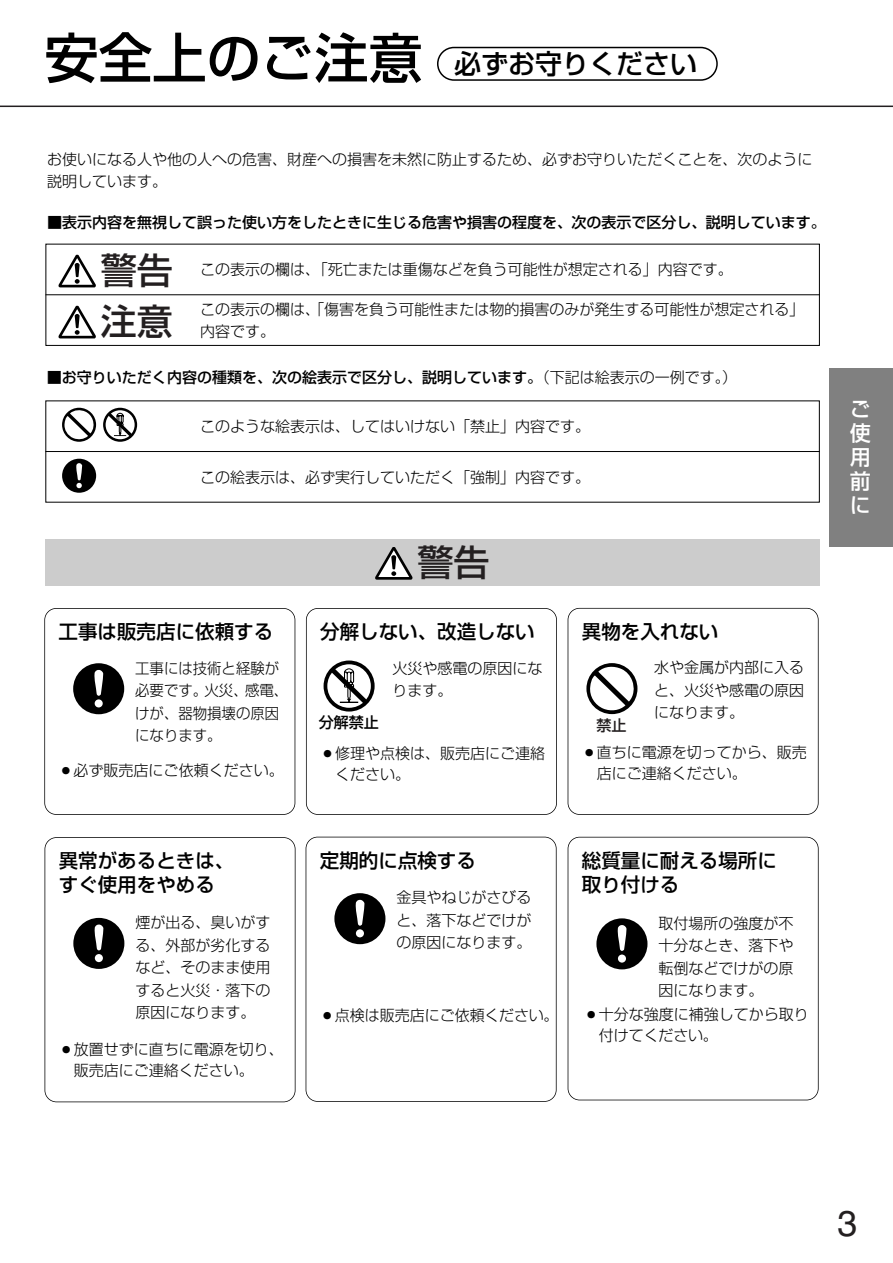
<style>
.page{position:relative;width:893px;height:1263px;background:#fff}
.page>*{position:absolute;margin:0;border:0;box-sizing:border-box;transform-origin:0 0}
.t1{font:500 36px/51px "Shin Go";color:#231f20}
.t2{font:36px "Helvetica";color:#231f20}
.t3{font:500 27px "Shin Go";color:#000}
.t4{font:500 21px/24px "Shin Go";color:#fff;text-align:justify}
.t5{font:500 19.5px/24px "Shin Go";color:#000}
.t6{font:300 15px/22.5px "Shin Go";color:#000}
.t7{font:500 15px "Shin Go";color:#000}
.t8{font:300 15px/22.5px "Shin Go";color:#000;scale:.96 1}
.t9{font:500 15px "Shin Go";color:#231f20}
.s1{font-size:54px}
.s2{font-weight:300}
</style>
<div class="page">
<hr style="left:0;top:106px;width:892px;height:1px;background:#231f20">
<div style="left:829px;top:368px;width:63px;height:178px;background:#808080"></div>
<svg style="left:437px;top:47px;width:280px;height:34px"></svg>
<div style="left:46px;top:539px;width:774px;height:47px;background:#ccc"></div>
<svg style="left:375px;top:547px;width:38px;height:33px"></svg>
<div style="left:44px;top:608px;width:251px;height:207px;border:2px solid #000;border-radius:12px"></div>
<div style="left:73px;top:663px;width:51px;height:51px;background:#000;border-radius:50%"></div>
<div style="left:95px;top:699px;width:8px;height:8px;background:#fff;border-radius:50%"></div>
<svg style="left:94px;top:669px;width:9px;height:27px"></svg>
<div style="left:306px;top:608px;width:251px;height:207px;border:2px solid #000;border-radius:12px"></div>
<svg style="left:323px;top:661px;width:51px;height:51px"></svg>
<div style="left:45px;top:837px;width:250px;height:265px;border:2px solid #000;border-radius:12px"></div>
<div style="left:567px;top:837px;width:251px;height:263px;border:2px solid #000;border-radius:12px"></div>
<div style="left:73px;top:918px;width:51px;height:51px;background:#000;border-radius:50%"></div>
<div style="left:95px;top:954px;width:8px;height:8px;background:#fff;border-radius:50%"></div>
<svg style="left:94px;top:924px;width:9px;height:27px"></svg>
<div style="left:596px;top:918px;width:51px;height:51px;background:#000;border-radius:50%"></div>
<div style="left:618px;top:955px;width:8px;height:8px;background:#fff;border-radius:50%"></div>
<svg style="left:617px;top:925px;width:9px;height:26px"></svg>
<div style="left:305px;top:837px;width:251px;height:265px;border:2px solid #000;border-radius:12px"></div>
<div style="left:334px;top:893px;width:51px;height:51px;background:#000;border-radius:50%"></div>
<div style="left:356px;top:929px;width:8px;height:8px;background:#fff;border-radius:50%"></div>
<svg style="left:355px;top:899px;width:9px;height:27px"></svg>
<svg style="left:62px;top:408px;width:34px;height:34px"></svg>
<svg style="left:64px;top:409px;width:30px;height:31px"></svg>
<div style="left:62px;top:459px;width:34px;height:34px;background:#000;border-radius:50%"></div>
<svg style="left:76px;top:463px;width:6px;height:25px"></svg>
<svg style="left:103px;top:408px;width:34px;height:34px"></svg>
<hr style="left:45px;top:451px;width:774px;height:1px;background:#000">
<div style="left:567px;top:608px;width:251px;height:207px;border:2px solid #000;border-radius:12px"></div>
<svg style="left:586px;top:663px;width:51px;height:51px"></svg>
<svg style="left:589px;top:666px;width:45px;height:46px"></svg>
<div style="left:45px;top:244px;width:774px;height:102px;border:1px solid #000"></div>
<svg style="left:58px;top:255px;width:38px;height:32px"></svg>
<svg style="left:58px;top:306px;width:38px;height:33px"></svg>
<hr style="left:45px;top:294px;width:774px;height:1px;background:#000">
<h2 class="t3" style="left:44px;top:54px;width:654px"><span class="s1">安全上のご注意</span> 必ずお守りください</h2>
<p class="t6" style="left:47px;top:150px;width:767px">お使いになる人や他の人への危害、財産への損害を未然に防止するため、必ずお守りいただくことを、次のように説明しています。</p>
<p class="t7" style="left:47px;top:217px;width:780px">■表示内容を無視して誤った使い方をしたときに生じる危害や損害の程度を、次の表示で区分し、説明しています。</p>
<p class="t6" style="left:200px;top:260px;width:534px">この表示の欄は、「死亡または重傷などを負う可能性が想定される」内容です。</p>
<p class="t6" style="left:200px;top:300px;width:606px">この表示の欄は、「傷害を負う可能性または物的損害のみが発生する可能性が想定される」内容です。</p>
<h1 class="t1" style="left:101px;top:249px;width:74px">警告注意</h1>
<p class="t7" style="left:47px;top:372px;width:692px">■お守りいただく内容の種類を、次の絵表示で区分し、説明しています。<span class="s2">（下記は絵表示の一例です。）</span></p>
<p class="t6" style="left:200px;top:417px;width:391px">このような絵表示は、してはいけない「禁止」内容です。</p>
<p class="t6" style="left:200px;top:468px;width:391px">この絵表示は、必ず実行していただく「強制」内容です。</p>
<h3 class="t5" style="left:59px;top:622px;width:216px">工事は販売店に依頼する</h3>
<p class="t8" style="left:135px;top:659px;width:161px">工事には技術と経験が必要です。火災、感電、けが、器物損壊の原因になります。</p>
<p class="t6" style="left:59px;top:761px;width:226px">○必ず販売店にご依頼ください。</p>
<h3 class="t5" style="left:59px;top:851px;width:177px">異常があるときは、すぐ使用をやめる</h3>
<p class="t6" style="left:135px;top:913px;width:136px;text-align:justify">煙が出る、臭いがする、外部が劣化するなど、そのまま使用すると火災・落下の原因になります。</p>
<p class="t6" style="left:74px;top:1041px;width:212px;line-height:21px;text-indent:-15px">○放置せずに直ちに電源を切り、販売店にご連絡ください。</p>
<h1 class="t1" style="left:417px;top:541px;width:74px">警告</h1>
<h3 class="t5" style="left:320px;top:622px;width:216px">分解しない、改造しない</h3>
<h3 class="t5" style="left:582px;top:622px;width:138px">異物を入れない</h3>
<p class="t7" style="left:319px;top:717px;width:62px">分解禁止</p>
<p class="t6" style="left:392px;top:659px;width:151px">火災や感電の原因になります。</p>
<p class="t6" style="left:335px;top:744px;width:211px;line-height:21px;text-indent:-15px">○修理や点検は、販売店にご連絡ください。</p>
<p class="t6" style="left:654px;top:659px;width:151px;text-align:justify">水や金属が内部に入ると、火災や感電の原因になります。</p>
<p class="t6" style="left:597px;top:744px;width:211px;line-height:21px;text-indent:-15px">○直ちに電源を切ってから、販売店にご連絡ください。</p>
<p class="t9" style="left:596px;top:720px;width:32px">禁止</p>
<h3 class="t5" style="left:320px;top:851px;width:158px">定期的に点検する</h3>
<p class="t6" style="left:396px;top:889px;width:136px;text-align:justify">金具やねじがさびると、落下などでけがの原因になります。</p>
<h3 class="t5" style="left:582px;top:851px;width:196px">総質量に耐える場所に取り付ける</h3>
<p class="t6" style="left:658px;top:914px;width:137px;text-align:justify">取付場所の強度が不十分なとき、落下や転倒などでけがの原因になります。</p>
<p class="t6" style="left:320px;top:1006px;width:240px">○点検は販売店にご依頼ください。</p>
<p class="t6" style="left:598px;top:1006px;width:211px;line-height:21px;text-indent:-15px">○十分な強度に補強してから取り付けてください。</p>
<h3 class="t4" style="left:849px;top:399px;width:22px">ご使用前に</h3>
<h1 class="t2" style="left:837px;top:1211px;width:22px">3</h1>
</div>
